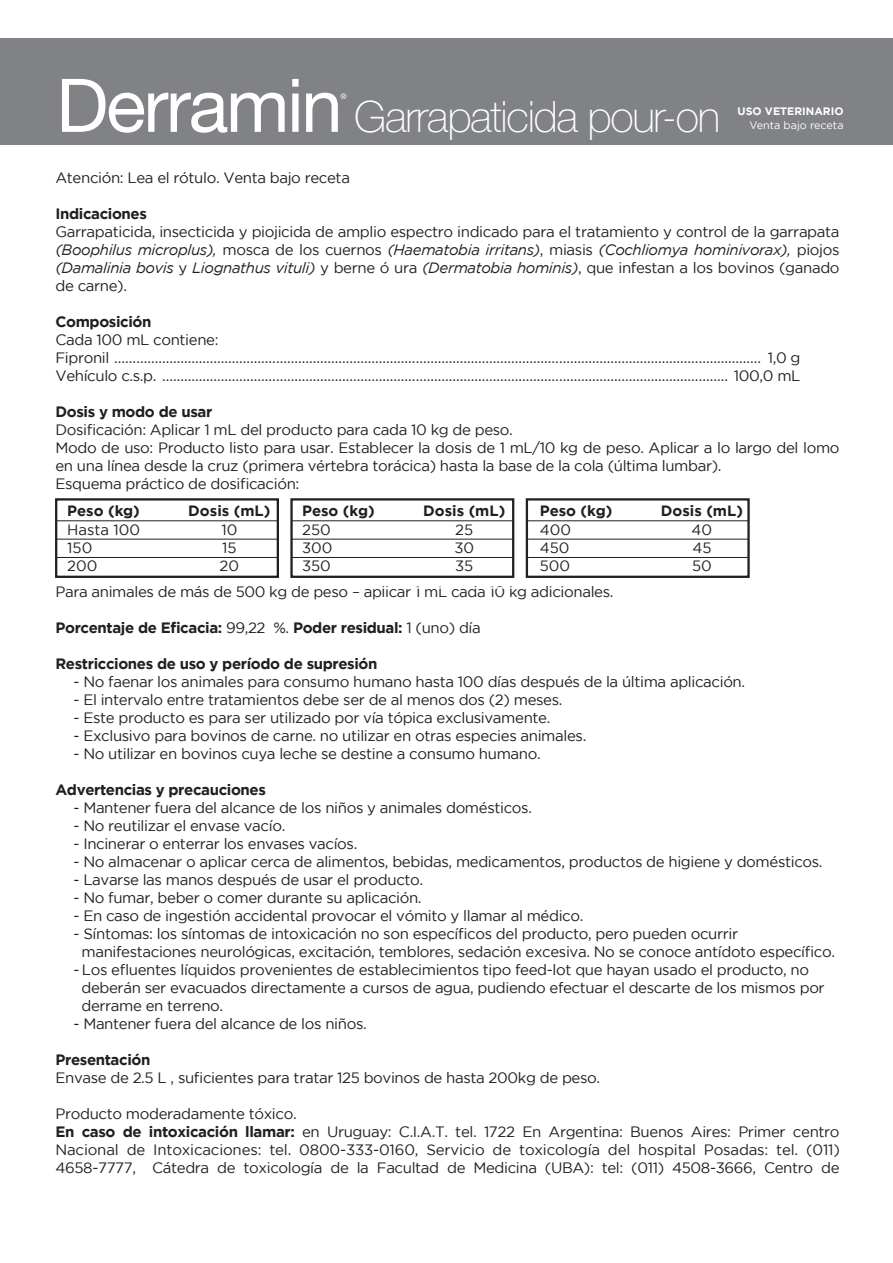
<style>
.page{position:relative;width:893px;height:1263px;background:#fff}
.page>*{position:absolute;margin:0;border:0;box-sizing:border-box;transform-origin:0 0}
.t1{font:74.1px "Helvetica Neue LT Pro";letter-spacing:-.03em;color:#fff}
.t2{font:100 43.35px "Helvetica Neue LT Pro";letter-spacing:-.03em;color:#fff}
.t3{font:15px/18px "Gotham";letter-spacing:-.025em;color:#231f20}
.t4{font:700 15px "Gotham";letter-spacing:-.025em;color:#231f20}
.t5{font:700 14.85px "Gotham";color:#231f20}
.t6{font:14.85px "Gotham";color:#231f20}
.t7{font:10.8px "Gotham";color:#fff}
.t8{font:700 10.8px "Gotham";color:#fff}
.t9{font:7.65px "Helvetica Neue LT Pro";color:#fff}
.s1{font-style:italic}
.s2{font-weight:400}
.s3{font-weight:700}
</style>
<div class="page">
<div style="left:0;top:38px;width:893px;height:107px;background:#808285"></div>
<div style="left:55px;top:498px;width:224px;height:80px;border:2px solid #231f20"></div>
<hr style="left:56px;top:520px;width:222px;height:1px;background:#231f20">
<hr style="left:56px;top:539px;width:222px;height:1px;background:#231f20">
<hr style="left:56px;top:557px;width:222px;height:1px;background:#231f20">
<div style="left:290px;top:498px;width:224px;height:80px;border:2px solid #231f20"></div>
<hr style="left:292px;top:520px;width:221px;height:1px;background:#231f20">
<hr style="left:292px;top:539px;width:221px;height:1px;background:#231f20">
<hr style="left:292px;top:557px;width:221px;height:1px;background:#231f20">
<div style="left:526px;top:498px;width:224px;height:80px;border:2px solid #231f20"></div>
<hr style="left:527px;top:520px;width:221px;height:1px;background:#231f20">
<hr style="left:527px;top:539px;width:221px;height:1px;background:#231f20">
<hr style="left:527px;top:557px;width:221px;height:1px;background:#231f20">
<h1 class="t1" style="left:56px;top:61px;width:288px">Derramin</h1>
<p class="t9" style="left:340px;top:91px;width:8px">®</p>
<h2 class="t2" style="left:354px;top:92px;width:368px">Garrapaticida pour-on</h2>
<p class="t8" style="left:737px;top:104px;width:108px">USO VETERINARIO</p>
<p class="t7" style="left:749px;top:118px;width:96px">Venta bajo receta</p>
<p class="t3" style="left:55px;top:169px;width:296px">Atención: Lea el rótulo. Venta bajo receta</p>
<p class="t4" style="left:55px;top:204px;width:93px">Indicaciones</p>
<p class="t3" style="left:55px;top:223px;width:786px;text-align:justify">Garrapaticida, insecticida y piojicida de amplio espectro indicado para el tratamiento y control de la garrapata <span class="s1">(Boophilus microplus),</span> mosca de los cuernos <span class="s1">(Haematobia irritans)</span>, miasis <span class="s1">(Cochliomya hominivorax),</span> piojos <span class="s1">(Damalinia bovis</span> y <span class="s1">Liognathus vituli)</span> y berne ó ura <span class="s1">(Dermatobia hominis)</span>, que infestan a los bovinos (ganado de carne).</p>
<p class="t4" style="left:55px;top:312px;width:98px">Composición</p>
<p class="t3" style="left:55px;top:331px;width:747px">Cada 100 mL contiene:<br>Fipronil ................................................................................................................................................................................ 1,0 g<br>Vehículo c.s.p. .......................................................................................................................................................... 100,0 mL</p>
<p class="t4" style="left:55px;top:402px;width:158px">Dosis y modo de usar</p>
<p class="t3" style="left:55px;top:421px;width:786px">Dosificación: Aplicar 1 mL del producto para cada 10 kg de peso.<br>Modo de uso: Producto listo para usar. Establecer la dosis de 1 mL/10 kg de peso. Aplicar a lo largo del lomo en una línea desde la cruz (primera vértebra torácica) hasta la base de la cola (última lumbar).<br>Esquema práctico de dosificación:</p>
<p class="t5" style="left:67px;top:501px;width:74px">Peso (kg)</p>
<p class="t5" style="left:188px;top:501px;width:84px">Dosis (mL)</p>
<p class="t6" style="left:67px;top:520px;width:74px">Hasta 100</p>
<p class="t6" style="left:221px;top:520px;width:17px">10</p>
<p class="t6" style="left:67px;top:538px;width:27px">150</p>
<p class="t6" style="left:222px;top:538px;width:16px">15</p>
<p class="t6" style="left:67px;top:557px;width:32px">200</p>
<p class="t6" style="left:220px;top:557px;width:21px">20</p>
<p class="t5" style="left:302px;top:501px;width:74px">Peso (kg)</p>
<p class="t5" style="left:423px;top:501px;width:84px">Dosis (mL)</p>
<p class="t6" style="left:302px;top:520px;width:30px">250</p>
<p class="t6" style="left:455px;top:520px;width:20px">25</p>
<p class="t6" style="left:302px;top:538px;width:32px">300</p>
<p class="t6" style="left:454px;top:538px;width:21px">30</p>
<p class="t6" style="left:302px;top:557px;width:30px">350</p>
<p class="t6" style="left:455px;top:557px;width:20px">35</p>
<p class="t5" style="left:540px;top:501px;width:74px">Peso (kg)</p>
<p class="t5" style="left:661px;top:501px;width:84px">Dosis (mL)</p>
<p class="t6" style="left:540px;top:520px;width:33px">400</p>
<p class="t6" style="left:692px;top:520px;width:22px">40</p>
<p class="t6" style="left:540px;top:538px;width:31px">450</p>
<p class="t6" style="left:692px;top:538px;width:21px">45</p>
<p class="t6" style="left:540px;top:557px;width:32px">500</p>
<p class="t6" style="left:692px;top:557px;width:21px">50</p>
<p class="t3" style="left:55px;top:583px;width:560px">Para animales de más de 500 kg de peso – aplicar 1 mL cada 10 kg adicionales.</p>
<p class="t4" style="left:55px;top:618px;width:427px">Porcentaje de Eficacia: <span class="s2">99,22 %.</span> Poder residual: <span class="s2">1 (uno) día</span></p>
<p class="t4" style="left:55px;top:654px;width:324px">Restricciones de uso y período de supresión</p>
<p class="t3" style="left:73px;top:673px;width:673px">- No faenar los animales para consumo humano hasta 100 días después de la última aplicación.</p>
<p class="t3" style="left:73px;top:691px;width:491px">- El intervalo entre tratamientos debe ser de al menos dos (2) meses.</p>
<p class="t3" style="left:73px;top:709px;width:478px">- Este producto es para ser utilizado por vía tópica exclusivamente.</p>
<p class="t3" style="left:73px;top:727px;width:514px">- Exclusivo para bovinos de carne. no utilizar en otras especies animales.</p>
<p class="t3" style="left:73px;top:745px;width:469px">- No utilizar en bovinos cuya leche se destine a consumo humano.</p>
<p class="t4" style="left:55px;top:780px;width:212px">Advertencias y precauciones</p>
<p class="t3" style="left:73px;top:799px;width:460px">- Mantener fuera del alcance de los niños y animales domésticos.</p>
<p class="t3" style="left:73px;top:817px;width:213px">- No reutilizar el envase vacío.</p>
<p class="t3" style="left:73px;top:835px;width:285px">- Incinerar o enterrar los envases vacíos.</p>
<p class="t3" style="left:73px;top:853px;width:751px">- No almacenar o aplicar cerca de alimentos, bebidas, medicamentos, productos de higiene y domésticos.</p>
<p class="t3" style="left:73px;top:871px;width:351px">- Lavarse las manos después de usar el producto.</p>
<p class="t3" style="left:73px;top:889px;width:350px">- No fumar, beber o comer durante su aplicación.</p>
<p class="t3" style="left:73px;top:907px;width:511px">- En caso de ingestión accidental provocar el vómito y llamar al médico.</p>
<p class="t3" style="left:81px;top:925px;width:755px;text-indent:-8px">- Síntomas: los síntomas de intoxicación no son específicos del producto, pero pueden ocurrir manifestaciones neurológicas, excitación, temblores, sedación excesiva. No se conoce antídoto específico.</p>
<p class="t3" style="left:81px;top:961px;width:745px;text-indent:-8px">- Los efluentes líquidos provenientes de establecimientos tipo feed-lot que hayan usado el producto, no deberán ser evacuados directamente a cursos de agua, pudiendo efectuar el descarte de los mismos por derrame en terreno.</p>
<p class="t3" style="left:73px;top:1015px;width:295px">- Mantener fuera del alcance de los niños.</p>
<p class="t4" style="left:55px;top:1050px;width:96px">Presentación</p>
<p class="t3" style="left:55px;top:1069px;width:546px">Envase de 2.5 L , suficientes para tratar 125 bovinos de hasta 200kg de peso.</p>
<p class="t3" style="left:55px;top:1105px;width:786px">Producto moderadamente tóxico.<br><span class="s3">En caso de intoxicación llamar:</span> en Uruguay: C.I.A.T. tel. 1722 En Argentina: Buenos Aires: Primer centro Nacional de Intoxicaciones: tel. 0800-333-0160, Servicio de toxicología del hospital Posadas: tel. (011)<br>4658-7777, Cátedra de toxicología de la Facultad de Medicina (UBA): tel: (011) 4508-3666, Centro de</p>
</div>
